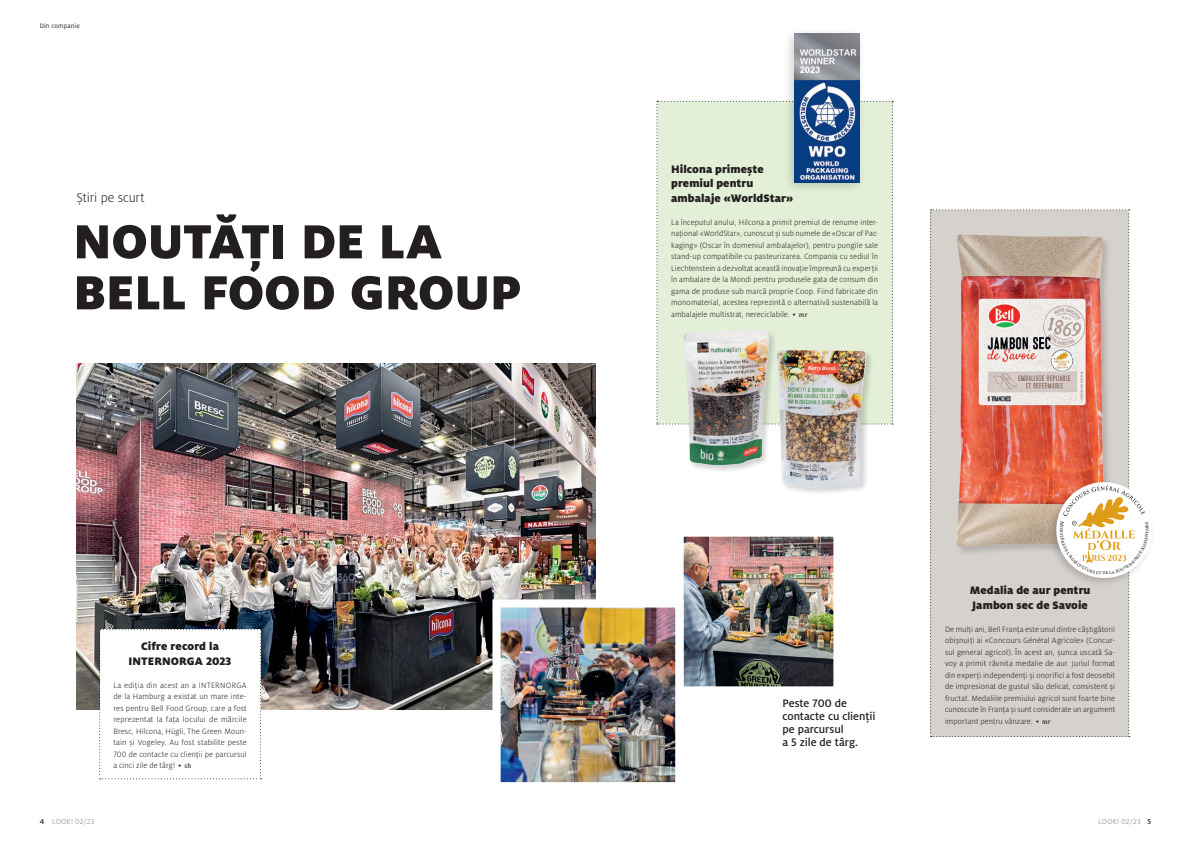
<style>
.page{position:relative;width:1191px;height:842px;background:#fff}
.page>*{position:absolute;margin:0;border:0;box-sizing:border-box;transform-origin:0 0}
.t1{font:900 53px/51px "Milo Pro";letter-spacing:-.005em;color:#231f20}
.t2{font:300 14px "Milo Pro";letter-spacing:-.005em;color:#231f20}
.t3{font:900 12px/14.4px "Milo Pro";letter-spacing:.005em;color:#231f20}
.t4{font:500 12px/13px "Milo Pro";letter-spacing:-.005em;color:#231f20}
.t5{font:300 8.5px/11.5px "Milo Pro";letter-spacing:.005em;color:#231f20;text-align:justify}
.t6{font:300 8px "Milo Pro";letter-spacing:.025em;color:#808285}
.t7{font:7px "Milo Pro";letter-spacing:.02em;color:#231f20}
.s1{font-family:"Milo Serif Pro";font-weight:400}
.s2{font-family:"Milo Serif Pro";font-weight:500;font-style:italic;font-size:7px}
.s3{font-weight:500;color:#231f20}
</style>
<div class="page">
<img style="left:77px;top:363px;width:519px;height:347px">
<img style="left:488px;top:526px;width:346px;height:257px">
<svg style="left:99px;top:629px;width:162px;height:150px"></svg>
<div style="left:656px;top:101px;width:237px;height:323px;background:#e3f0d7"></div>
<div style="left:783px;top:27px;width:82px;height:167px;background:#231f20;opacity:.2"></div>
<img style="left:794px;top:33px;width:66px;height:149px">
<img style="left:787px;top:329px;width:104px;height:164px">
<img style="left:656px;top:306px;width:141px;height:182px">
<svg style="left:930px;top:209px;width:218px;height:528px;background:#d9bdb4"></svg>
<p class="t7" style="left:40px;top:22px;width:42px">Din companie</p>
<h2 class="t2" style="left:77px;top:190px;width:69px">Știri pe scurt</h2>
<h1 class="t1" style="left:73px;top:216px;width:449px">NOUTĂȚI DE LA<br>BELL FOOD GROUP</h1>
<h3 class="t3" style="left:129px;top:639px;width:104px;text-align:center">Cifre record la<br>INTERNORGA 2023</h3>
<p class="t5" style="left:113px;top:679px;width:135px">La ediția din acest an a INTERNORGA de la Hamburg a existat un mare inte&shy;res pentru Bell Food Group, care a fost reprezentat la fața locului de mărcile Bresc, Hilcona, Hügli, The Green Moun&shy;tain și Vogeley. Au fost stabilite peste 700 de contacte cu clienții pe parcursul a cinci zile de târg! <span class="s1">•</span> <span class="s2">sh</span></p>
<h3 class="t3" style="left:671px;top:162px;width:124px">Hilcona primește premiul pentru ambalaje «WorldStar»</h3>
<p class="t5" style="left:671px;top:216px;width:208px">La începutul anului, Hilcona a primit premiul de renume inter&shy;național «WorldStar», cunoscut și sub numele de «Oscar of Pac&shy;kaging» (Oscar în domeniul ambalajelor), pentru pungile sale stand-up compatibile cu pasteurizarea. Compania cu sediul în Liechtenstein a dezvoltat această inovație împreună cu experții în ambalare de la Mondi pentru produsele gata de consum din gama de produse sub marcă proprie Coop. Fiind fabricate din monomaterial, acestea reprezintă o alternativă sustenabilă la ambalajele multistrat, nereciclabile. <span class="s1">•</span> <span class="s2">mr</span></p>
<h3 class="t4" style="left:782px;top:697px;width:95px">Peste 700 de contacte cu clienții pe parcursul<br>a 5 zile de târg.</h3>
<h3 class="t3" style="left:969px;top:583px;width:122px">Medalia de aur pentru<br>Jambon sec de Savoie</h3>
<p class="t5" style="left:945px;top:623px;width:172px">De mulți ani, Bell Franța este unul dintre câștigătorii obișnuiți ai «Concours Général Agricole» (Concur&shy;sul general agricol). În acest an, șunca uscată Sa&shy;voy a primit râvnita medalie de aur. Juriul format din experți independenți și onorifici a fost deosebit de impresionat de gustul său delicat, consistent și fructat. Medaliile premiului agricol sunt foarte bine cunoscute în Franța și sunt considerate un argument important pentru vânzare. <span class="s1">•</span> <span class="s2">mr</span></p>
<p class="t6" style="left:40px;top:817px;width:56px"><span class="s3">4</span> LOOK! 02/23</p>
<p class="t6" style="left:1098px;top:817px;width:54px">LOOK! 02/23 <span class="s3">5</span></p>
</div>
